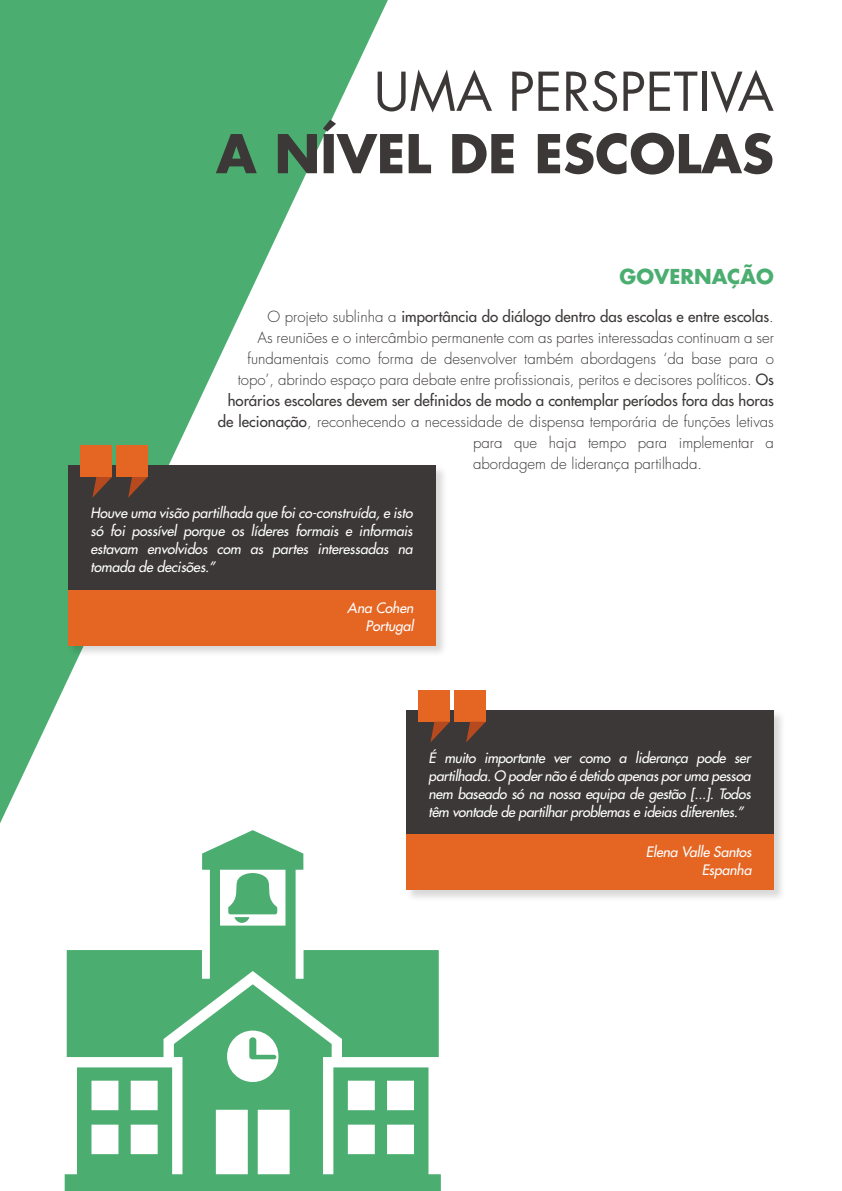
<style>
.page{position:relative;width:842px;height:1191px;background:#fff}
.page>*{position:absolute;margin:0;border:0;box-sizing:border-box;transform-origin:0 0}
.t1{font:700 52px "Futura X";color:#3b3837}
.t2{font:52px "Futura X";color:#3b3837}
.t3{font:700 20px "Futura X";color:#4bae70}
.t4{font:300 15px "Futura X";color:#3b3837}
.t5{font:500 15px "Futura X";color:#3b3837}
.t6{font:italic 500 14px/18px "Futura X";letter-spacing:-.01em;color:#fff;text-align:justify}
.s1{font-weight:300}
.s2{font-weight:500}
</style>
<div class="page">
<svg style="left:0;top:0;width:388px;height:823px;fill:#4bae70"></svg>
<svg style="left:65px;top:830px;width:376px;height:361px;fill:#4bae70"></svg>
<img style="left:1px;top:398px;width:443px;height:324px">
<div style="left:68px;top:465px;width:368px;height:127px;background:#3b3837"></div>
<div style="left:68px;top:590px;width:368px;height:55px;background:#e56523"></div>
<div style="left:81px;top:446px;width:31px;height:31px;background:#e56523"></div>
<svg style="left:92px;top:477px;width:20px;height:21px"></svg>
<div style="left:116px;top:446px;width:32px;height:31px;background:#e56523"></div>
<svg style="left:128px;top:477px;width:20px;height:21px"></svg>
<img style="left:339px;top:643px;width:443px;height:324px">
<div style="left:406px;top:710px;width:368px;height:127px;background:#3b3837"></div>
<div style="left:406px;top:835px;width:368px;height:55px;background:#e56523"></div>
<div style="left:419px;top:690px;width:31px;height:31px;background:#e56523"></div>
<svg style="left:430px;top:721px;width:20px;height:21px"></svg>
<div style="left:455px;top:690px;width:31px;height:31px;background:#e56523"></div>
<svg style="left:466px;top:721px;width:20px;height:21px"></svg>
<h1 class="t2" style="left:374px;top:58px;width:402px">UMA PERSPETIVA</h1>
<h1 class="t1" style="left:216px;top:119px;width:559px">A NÍVEL DE ESCOLAS</h1>
<h2 class="t3" style="left:620px;top:263px;width:156px">GOVERNAÇÃO</h2>
<p class="t5" style="left:267px;top:307px;width:508px"><span class="s1">O projeto sublinha a</span> importância do diálogo dentro das escolas e entre escolas<span class="s1">.</span></p>
<p class="t4" style="left:257px;top:329px;width:518px">As reuniões e o intercâmbio permanente com as partes interessadas continuam a ser</p>
<p class="t4" style="left:247px;top:350px;width:528px">fundamentais como forma de desenvolver também abordagens ‘da base para o</p>
<p class="t4" style="left:238px;top:371px;width:538px">topo’, abrindo espaço para debate entre profissionais, peritos e decisores políticos. <span class="s2">Os</span></p>
<p class="t5" style="left:228px;top:391px;width:548px">horários escolares devem ser definidos de modo a contemplar períodos fora das horas</p>
<p class="t4" style="left:218px;top:413px;width:557px"><span class="s2">de lecionação</span>, reconhecendo a necessidade de dispensa temporária de funções letivas</p>
<p class="t4" style="left:473px;top:434px;width:302px">para que haja tempo para implementar a</p>
<p class="t4" style="left:473px;top:455px;width:231px">abordagem de liderança partilhada.</p>
<p class="t6" style="left:91px;top:504px;width:324px">Houve uma visão partilhada que foi co-construída, e isto só foi possível porque os líderes formais e informais estavam envolvidos com as partes interessadas na tomada de decisões.”</p>
<p class="t6" style="left:347px;top:599px;width:68px;text-align:right">Ana Cohen<br>Portugal</p>
<p class="t6" style="left:429px;top:748px;width:324px">É muito importante ver como a liderança pode ser partilhada. O poder não é detido apenas por uma pessoa nem baseado só na nossa equipa de gestão [...]. Todos têm vontade de partilhar problemas e ideias diferentes.”</p>
<p class="t6" style="left:646px;top:843px;width:107px;text-align:right">Elena Valle Santos<br>Espanha</p>
</div>
